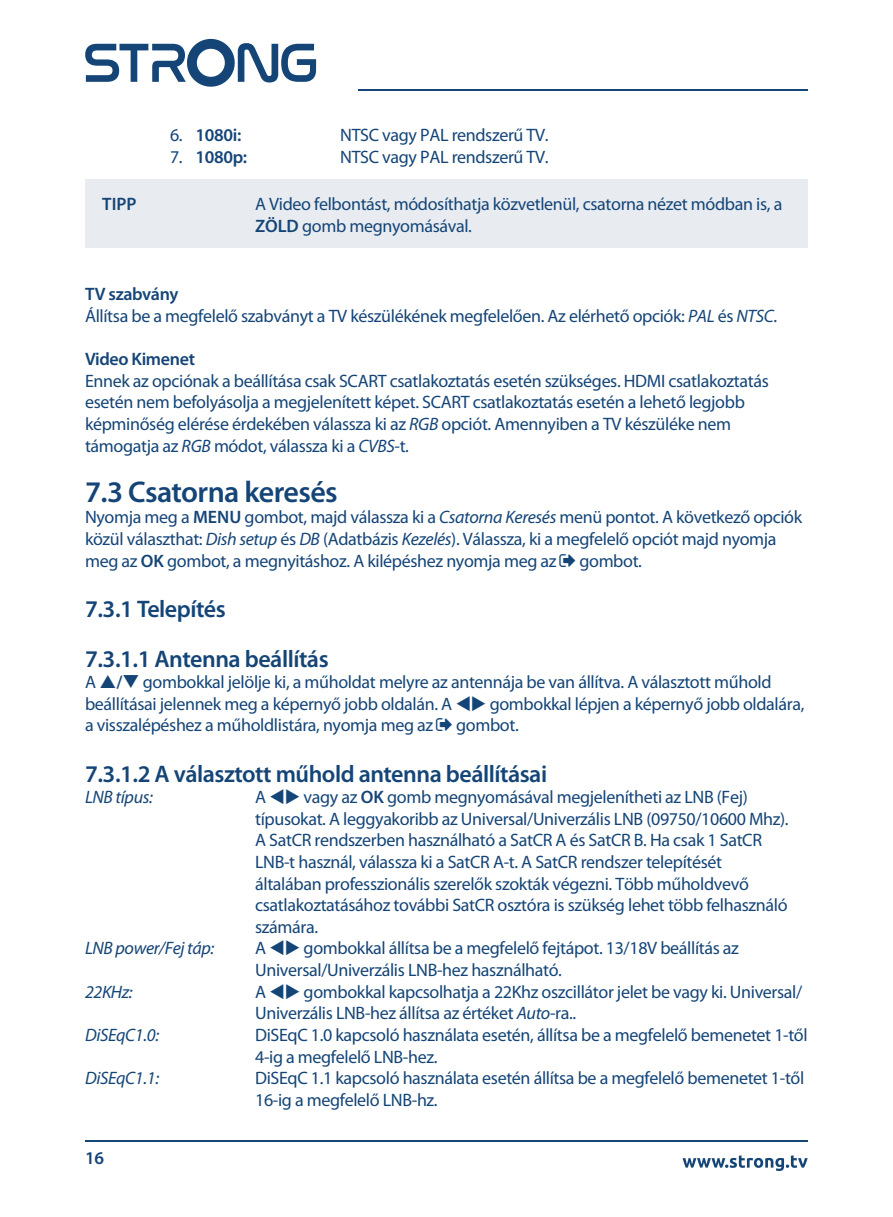
<style>
.page{position:relative;width:893px;height:1217px;background:#fff}
.page>*{position:absolute;margin:0;border:0;box-sizing:border-box;transform-origin:0 0}
.t1{font:600 30px "Myriad Pro";letter-spacing:-.02em;color:#154577}
.t2{font:600 24px/50.1px "Myriad Pro";letter-spacing:-.02em;color:#154577}
.t3{font:18px/21.6px "Myriad Pro";letter-spacing:-.02em;color:#154577}
.t4{font:italic 18px "Myriad Pro";letter-spacing:-.02em;color:#154577}
.t5{font:600 18px "Myriad Pro";letter-spacing:-.02em;color:#154577}
.s1{font-weight:400}
.s2{font-weight:600}
.s3{font-style:italic}
</style>
<div class="page">
<hr style="left:358px;top:90px;width:450px;height:1px;background:#154577">
<svg style="left:85px;top:39px;width:231px;height:48px"></svg>
<hr style="left:85px;top:1140px;width:723px;height:1px;background:#154577">
<svg style="left:683px;top:1155px;width:125px;height:15px"></svg>
<div style="left:85px;top:179px;width:723px;height:150px;background:#e8ecf1"></div>
<div style="left:85px;top:248px;width:723px;height:105px;background:#fff"></div>
<p class="t5" style="left:170px;top:124px;width:73px"><span class="s1">6.</span> 1080i:</p>
<p class="t3" style="left:340px;top:125px;width:210px">NTSC vagy PAL rendszerű TV.</p>
<p class="t5" style="left:170px;top:145px;width:79px"><span class="s1">7.</span> 1080p:</p>
<p class="t3" style="left:340px;top:146px;width:210px">NTSC vagy PAL rendszerű TV.</p>
<p class="t5" style="left:102px;top:192px;width:36px">TIPP</p>
<p class="t3" style="left:255px;top:193px;width:529px">A Video felbontást, módosíthatja közvetlenül, csatorna nézet módban is, a<br><span class="s2">ZÖLD</span> gomb megnyomásával.</p>
<p class="t3" style="left:85px;top:284px;width:694px"><span class="s2">TV szabvány<br></span>Állítsa be a megfelelő szabványt a TV készülékének megfelelően. Az elérhető opciók: <span class="s3">PAL</span> és <span class="s3">NTSC</span>.</p>
<p class="t5" style="left:85px;top:347px;width:111px">Video Kimenet</p>
<p class="t3" style="left:85px;top:370px;width:685px">Ennek az opciónak a beállítása csak SCART csatlakoztatás esetén szükséges. HDMI csatlakoztatás esetén nem befolyásolja a megjelenített képet. SCART csatlakoztatás esetén a lehető legjobb képminőség elérése érdekében válassza ki az <span class="s3">RGB</span> opciót. Amennyiben a TV készüléke nem támogatja az <span class="s3">RGB</span> módot, válassza ki a <span class="s3">CVBS</span>-t.</p>
<h1 class="t1" style="left:85px;top:472px;width:254px">7.3 Csatorna keresés</h1>
<p class="t3" style="left:85px;top:506px;width:719px">Nyomja meg a <span class="s2">MENU</span> gombot, majd válassza ki a <span class="s3">Csatorna Keresés</span> menü pontot. A következő opciók közül választhat: <span class="s3">Dish setup</span> és <span class="s3">DB</span> (Adatbázis <span class="s3">Kezelés</span>). Válassza, ki a megfelelő opciót majd nyomja meg az <span class="s2">OK</span> gombot, a megnyitáshoz. A kilépéshez nyomja meg az</p>
<p class="t3" style="left:579px;top:550px;width:64px">gombot.</p>
<h2 class="t2" style="left:85px;top:582px;width:245px">7.3.1 Telepítés<br>7.3.1.1 Antenna beállítás</h2>
<p class="t3" style="left:85px;top:671px;width:721px">A <span class="s2">/</span>❑ gombokkal jelölje ki, a műholdat melyre az antennája be van állítva. A választott műhold beállításai jelennek meg a képernyő jobb oldalán. A ▼◆ gombokkal lépjen a képernyő jobb oldalára, a visszalépéshez a műholdlistára, nyomja meg az</p>
<p class="t3" style="left:456px;top:714px;width:64px">gombot.</p>
<h2 class="t2" style="left:85px;top:747px;width:464px">7.3.1.2 A választott műhold antenna beállításai</h2>
<p class="t4" style="left:85px;top:787px;width:69px">LNB típus:</p>
<p class="t3" style="left:255px;top:786px;width:535px">A ▼◆ vagy az <span class="s2">OK</span> gomb megnyomásával megjelenítheti az LNB (Fej) típusokat. A leggyakoribb az Universal/Univerzális LNB (09750/10600 Mhz).<br>A SatCR rendszerben használható a SatCR A és SatCR B. Ha csak 1 SatCR LNB-t használ, válassza ki a SatCR A-t. A SatCR rendszer telepítését általában professzionális szerelők szokták végezni. Több műholdvevő csatlakoztatásához további SatCR osztóra is szükség lehet több felhasználó számára.</p>
<p class="t4" style="left:85px;top:938px;width:131px">LNB power/Fej táp:</p>
<p class="t3" style="left:255px;top:937px;width:485px">A ▼◆ gombokkal állítsa be a megfelelő fejtápot. 13/18V beállítás az<br>Universal/Univerzális LNB-hez használható.</p>
<p class="t4" style="left:85px;top:981px;width:49px">22KHz:</p>
<p class="t3" style="left:255px;top:980px;width:549px">A ▼◆ gombokkal kapcsolhatja a 22Khz oszcillátor jelet be vagy ki. Universal/<br>Univerzális LNB-hez állítsa az értéket <span class="s3">Auto</span>-ra..</p>
<p class="t4" style="left:85px;top:1024px;width:76px">DiSEqC1.0:</p>
<p class="t3" style="left:255px;top:1024px;width:554px">DiSEqC 1.0 kapcsoló használata esetén, állítsa be a megfelelő bemenetet 1-től<br>4-ig a megfelelő LNB-hez.</p>
<p class="t4" style="left:85px;top:1068px;width:76px">DiSEqC1.1:</p>
<p class="t3" style="left:255px;top:1067px;width:551px">DiSEqC 1.1 kapcsoló használata esetén állítsa be a megfelelő bemenetet 1-től<br>16-ig a megfelelő LNB-hz.</p>
<p class="t5" style="left:85px;top:1146px;width:20px">16</p>
</div>
